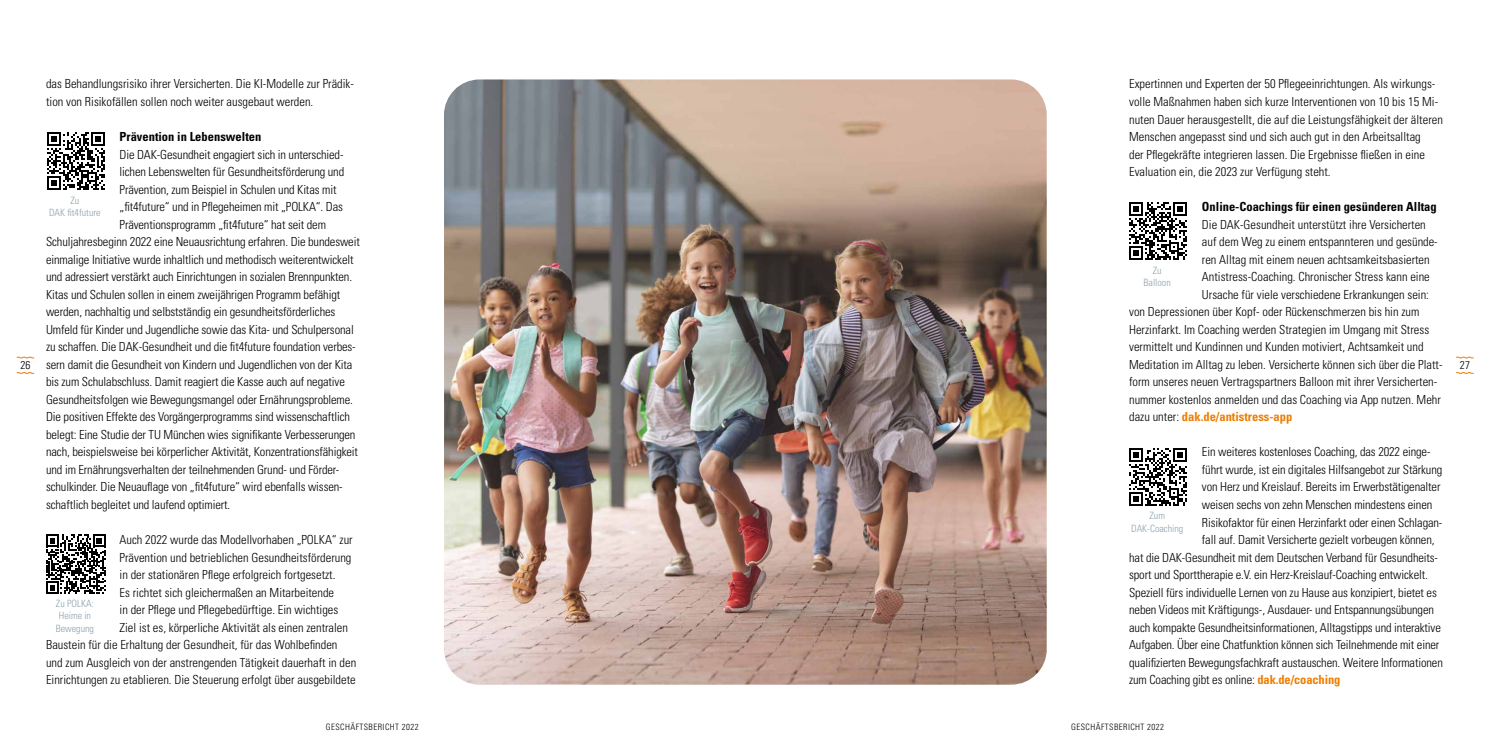
<style>
.page{position:relative;width:1489px;height:745px;background:#fff}
.page>*{position:absolute;margin:0;border:0;box-sizing:border-box;transform-origin:0 0}
.t1{font:300 condensed 12.5px/17.5px "Univers LT Std";letter-spacing:-.01em;color:#000}
.t2{font:700 condensed 12.5px "Univers LT Std";color:#000}
.t3{font:700 condensed 12.5px "Univers LT Std";color:#ef7d00}
.t4{font:300 condensed 11.25px "Univers LT Std";color:#000}
.t5{font:300 condensed 10px/12.5px "Univers LT Std";color:#8da3b0;text-align:center}
.t6{font:300 condensed 8.75px "Univers LT Std";letter-spacing:.05em;color:#000}
.s1{font-weight:300;color:#000}
.s2{font-weight:700;color:#ef7d00}
</style>
<div class="page">
<img style="left:444px;top:79px;width:602px;height:605px">
<svg style="left:1129px;top:202px;width:57px;height:58px"></svg>
<svg style="left:47px;top:132px;width:58px;height:58px"></svg>
<svg style="left:46px;top:534px;width:59px;height:59px"></svg>
<svg style="left:1129px;top:448px;width:57px;height:57px"></svg>
<svg style="left:16px;top:356px;width:19px;height:2px"></svg>
<svg style="left:16px;top:372px;width:19px;height:2px"></svg>
<svg style="left:1456px;top:356px;width:17px;height:2px"></svg>
<svg style="left:1456px;top:372px;width:17px;height:2px"></svg>
<p class="t1" style="left:1129px;top:75px;width:315px">Expertinnen und Experten der 50 Pflegeeinrichtungen. Als wirkungs&shy;volle Maßnahmen haben sich kurze Interventionen von 10 bis 15 Mi&shy;nuten Dauer herausgestellt, die auf die Leistungsfähigkeit der älteren Menschen angepasst sind und sich auch gut in den Arbeitsalltag<br>der Pflegekräfte integrieren lassen. Die Ergebnisse fließen in eine Evaluation ein, die 2023 zur Verfügung steht.</p>
<p class="t2" style="left:1201px;top:199px;width:236px">Online-Coachings für einen gesünderen Alltag</p>
<p class="t1" style="left:1201px;top:215px;width:225px">Die DAK-Gesundheit unterstützt ihre Versicherten</p>
<p class="t1" style="left:1201px;top:233px;width:237px">auf dem Weg zu einem entspannteren und gesünde-</p>
<p class="t1" style="left:1201px;top:250px;width:229px">ren Alltag mit einem neuen achtsamkeitsbasierten</p>
<p class="t1" style="left:1201px;top:268px;width:229px">Antistress-Coaching. Chronischer Stress kann eine</p>
<p class="t1" style="left:1201px;top:285px;width:228px">Ursache für viele verschiedene Erkrankungen sein:</p>
<p class="t1" style="left:1129px;top:303px;width:292px">von Depressionen über Kopf- oder Rückenschmerzen bis hin zum</p>
<p class="t1" style="left:1129px;top:320px;width:301px">Herzinfarkt. Im Coaching werden Strategien im Umgang mit Stress</p>
<p class="t1" style="left:1129px;top:338px;width:296px">vermittelt und Kundinnen und Kunden motiviert, Achtsamkeit und</p>
<p class="t1" style="left:1129px;top:355px;width:315px">Meditation im Alltag zu leben. Versicherte können sich über die Platt-</p>
<p class="t1" style="left:1129px;top:373px;width:309px">form unseres neuen Vertragspartners Balloon mit ihrer Versicherten-</p>
<p class="t1" style="left:1129px;top:390px;width:313px">nummer kostenlos anmelden und das Coaching via App nutzen. Mehr</p>
<p class="t3" style="left:1129px;top:409px;width:165px"><span class="s1">dazu unter:</span> dak.de/antistress-app</p>
<p class="t1" style="left:1201px;top:443px;width:230px">Ein weiteres kostenloses Coaching, das 2022 einge-</p>
<p class="t1" style="left:1201px;top:460px;width:242px">führt wurde, ist ein digitales Hilfsangebot zur Stärkung</p>
<p class="t1" style="left:1201px;top:478px;width:240px">von Herz und Kreislauf. Bereits im Erwerbstätigenalter</p>
<p class="t1" style="left:1201px;top:495px;width:232px">weisen sechs von zehn Menschen mindestens einen</p>
<p class="t1" style="left:1201px;top:513px;width:242px">Risikofaktor für einen Herzinfarkt oder einen Schlagan-</p>
<p class="t1" style="left:1201px;top:530px;width:234px">fall auf. Damit Versicherte gezielt vorbeugen können,</p>
<p class="t1" style="left:1129px;top:548px;width:310px">hat die DAK-Gesundheit mit dem Deutschen Verband für Gesundheits-</p>
<p class="t1" style="left:1129px;top:565px;width:300px">sport und Sporttherapie e.V. ein Herz-Kreislauf-Coaching entwickelt.</p>
<p class="t1" style="left:1129px;top:583px;width:309px">Speziell fürs individuelle Lernen von zu Hause aus konzipiert, bietet es</p>
<p class="t1" style="left:1129px;top:600px;width:306px">neben Videos mit Kräftigungs-, Ausdauer- und Entspannungsübungen</p>
<p class="t1" style="left:1129px;top:618px;width:313px">auch kompakte Gesundheitsinformationen, Alltagstipps und interaktive</p>
<p class="t1" style="left:1129px;top:635px;width:312px">Aufgaben. Über eine Chatfunktion können sich Teilnehmende mit einer</p>
<p class="t1" style="left:1129px;top:653px;width:315px">qualifizierten Bewegungsfachkraft austauschen. Weitere Informationen</p>
<p class="t1" style="left:1129px;top:670px;width:213px">zum Coaching gibt es online: <span class="s2">dak.de/coaching</span></p>
<p class="t1" style="left:46px;top:75px;width:309px">das Behandlungsrisiko ihrer Versicherten. Die KI-Modelle zur Prädik&shy;tion von Risikofällen sollen noch weiter ausgebaut werden.</p>
<p class="t2" style="left:120px;top:129px;width:143px">Prävention in Lebenswelten</p>
<p class="t1" style="left:120px;top:145px;width:225px">Die DAK-Gesundheit engagiert sich in unterschied-</p>
<p class="t1" style="left:120px;top:163px;width:226px">lichen Lebenswelten für Gesundheitsförderung und</p>
<p class="t1" style="left:120px;top:180px;width:218px">Prävention, zum Beispiel in Schulen und Kitas mit</p>
<p class="t1" style="left:120px;top:198px;width:225px">„fit4future“ und in Pflegeheimen mit „POLKA“. Das</p>
<p class="t1" style="left:120px;top:215px;width:208px">Präventionsprogramm „fit4future“ hat seit dem</p>
<p class="t1" style="left:46px;top:233px;width:315px">Schuljahresbeginn 2022 eine Neuausrichtung erfahren. Die bundesweit</p>
<p class="t1" style="left:46px;top:250px;width:309px">einmalige Initiative wurde inhaltlich und methodisch weiterentwickelt</p>
<p class="t1" style="left:46px;top:268px;width:307px">und adressiert verstärkt auch Einrichtungen in sozialen Brennpunkten.</p>
<p class="t1" style="left:46px;top:285px;width:296px">Kitas und Schulen sollen in einem zweijährigen Programm befähigt</p>
<p class="t1" style="left:46px;top:303px;width:291px">werden, nachhaltig und selbstständig ein gesundheitsförderliches</p>
<p class="t1" style="left:46px;top:320px;width:309px">Umfeld für Kinder und Jugendliche sowie das Kita- und Schulpersonal</p>
<p class="t1" style="left:46px;top:338px;width:311px">zu schaffen. Die DAK-Gesundheit und die fit4future foundation verbes-</p>
<p class="t1" style="left:46px;top:355px;width:308px">sern damit die Gesundheit von Kindern und Jugendlichen von der Kita</p>
<p class="t1" style="left:46px;top:373px;width:300px">bis zum Schulabschluss. Damit reagiert die Kasse auch auf negative</p>
<p class="t1" style="left:46px;top:390px;width:308px">Gesundheitsfolgen wie Bewegungsmangel oder Ernährungsprobleme.</p>
<p class="t1" style="left:46px;top:408px;width:305px">Die positiven Effekte des Vorgängerprogramms sind wissenschaftlich</p>
<p class="t1" style="left:46px;top:425px;width:311px">belegt: Eine Studie der TU München wies signifikante Verbesserungen</p>
<p class="t1" style="left:46px;top:443px;width:313px">nach, beispielsweise bei körperlicher Aktivität, Konzentrationsfähigkeit</p>
<p class="t1" style="left:46px;top:460px;width:294px">und im Ernährungsverhalten der teilnehmenden Grund- und Förder-</p>
<p class="t1" style="left:46px;top:478px;width:298px">schulkinder. Die Neuauflage von „fit4future“ wird ebenfalls wissen-</p>
<p class="t1" style="left:46px;top:495px;width:186px">schaftlich begleitet und laufend optimiert.</p>
<p class="t1" style="left:120px;top:530px;width:234px">Auch 2022 wurde das Modellvorhaben „POLKA“ zur</p>
<p class="t1" style="left:120px;top:548px;width:233px">Prävention und betrieblichen Gesundheitsförderung</p>
<p class="t1" style="left:120px;top:565px;width:217px">in der stationären Pflege erfolgreich fortgesetzt.</p>
<p class="t1" style="left:120px;top:583px;width:216px">Es richtet sich gleichermaßen an Mitarbeitende</p>
<p class="t1" style="left:120px;top:600px;width:220px">in der Pflege und Pflegebedürftige. Ein wichtiges</p>
<p class="t1" style="left:120px;top:618px;width:230px">Ziel ist es, körperliche Aktivität als einen zentralen</p>
<p class="t1" style="left:46px;top:635px;width:293px">Baustein für die Erhaltung der Gesundheit, für das Wohlbefinden</p>
<p class="t1" style="left:46px;top:653px;width:311px">und zum Ausgleich von der anstrengenden Tätigkeit dauerhaft in den</p>
<p class="t1" style="left:46px;top:670px;width:311px">Einrichtungen zu etablieren. Die Steuerung erfolgt über ausgebildete</p>
<p class="t5" style="left:49px;top:194px;width:53px">Zu<br>DAK fit4future</p>
<p class="t5" style="left:1143px;top:264px;width:29px">Zu<br>Balloon</p>
<p class="t4" style="left:20px;top:358px;width:12px">26</p>
<p class="t4" style="left:1459px;top:358px;width:12px">27</p>
<p class="t5" style="left:1131px;top:509px;width:54px">Zum<br>DAK-Coaching</p>
<p class="t5" style="left:56px;top:596px;width:40px">Zu POLKA:<br>Heime in<br>Bewegung</p>
<p class="t6" style="left:326px;top:720px;width:94px">GESCHÄFTSBERICHT 2022</p>
<p class="t6" style="left:1071px;top:720px;width:94px">GESCHÄFTSBERICHT 2022</p>
</div>
